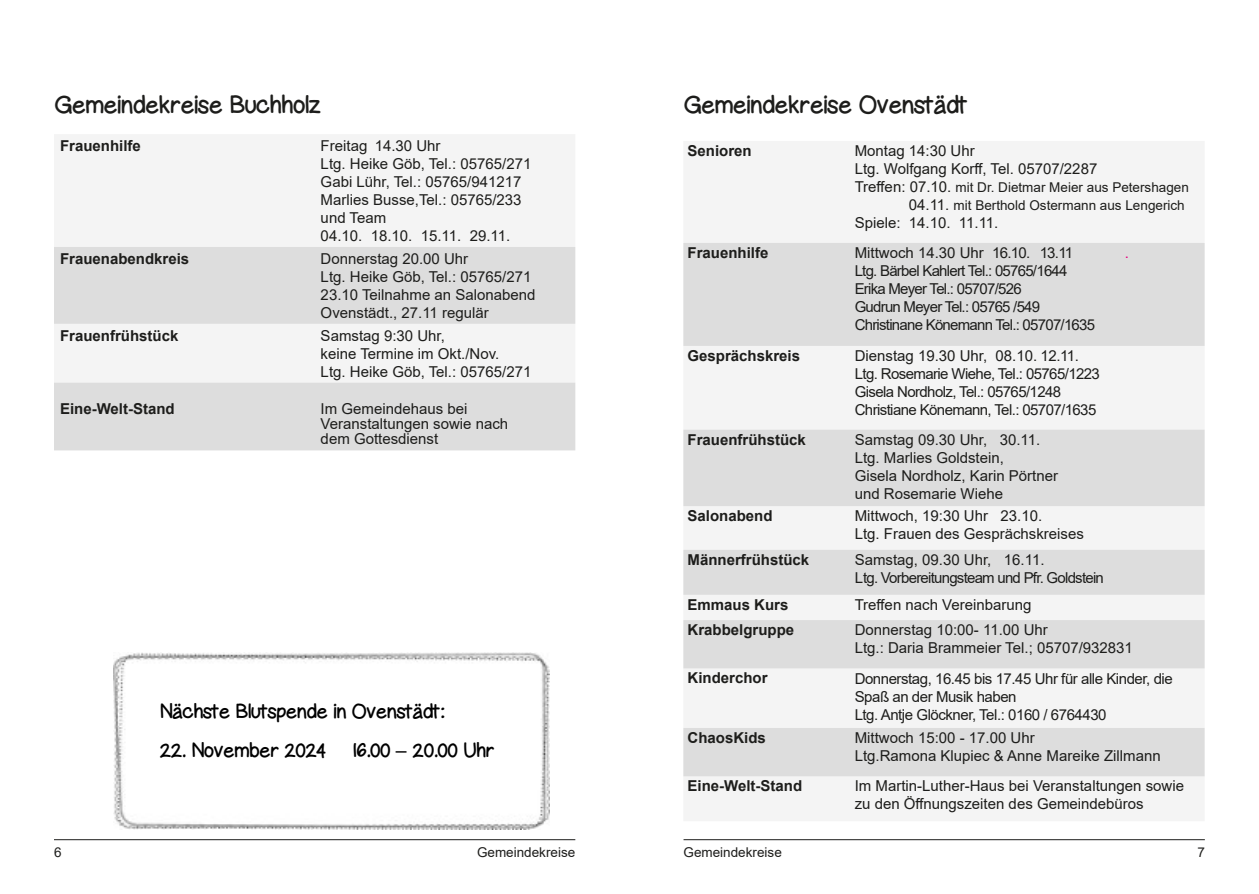
<style>
.page{position:relative;width:1259px;height:894px;background:#fff}
.page>*{position:absolute;margin:0;border:0;box-sizing:border-box;transform-origin:0 0}
.t1{font:24px "Gel Pen Upright";color:#1d1d1b}
.t2{font:19.5px "Gel Pen Upright";color:#000}
.t3{font:15px "Arial";color:#1d1d1b}
.t4{font:700 15px "Arial";color:#1d1d1b}
.t5{font:15px "Arial";letter-spacing:-.05em;color:#1d1d1b}
.t6{font:15px "Arial";letter-spacing:-.04em;color:#1d1d1b}
.t7{font:15px "Arial";letter-spacing:-.03em;color:#1d1d1b}
.t8{font:15px "Arial";color:#e6007e}
.t9{font:13.5px "Arial";color:#1d1d1b}
.s1{font-family:"Arial"}
</style>
<div class="page">
<hr style="left:54px;top:839px;width:521px;height:1px;background:#1d1d1b">
<hr style="left:684px;top:839px;width:521px;height:1px;background:#1d1d1b">
<div style="left:54px;top:135px;width:521px;height:112px;background:#f4f4f4"></div>
<svg style="left:54px;top:247px;width:521px;height:203px;fill:#ddd"></svg>
<div style="left:683px;top:141px;width:522px;height:680px;background:#f4f4f4"></div>
<svg style="left:683px;top:243px;width:522px;height:533px;fill:#ddd"></svg>
<img style="left:114px;top:652px;width:436px;height:176px">
<p class="t1" style="left:54px;top:93px;width:268px">Gemeindekreise Buchholz</p>
<p class="t4" style="left:60px;top:140px;width:82px">Frauenhilfe</p>
<p class="t3" style="left:321px;top:140px;width:121px">Freitag 14.30 Uhr</p>
<p class="t3" style="left:321px;top:158px;width:212px">Ltg. Heike Göb, Tel.: 05765/271</p>
<p class="t3" style="left:321px;top:176px;width:202px">Gabi Lühr, Tel.: 05765/941217</p>
<p class="t3" style="left:321px;top:194px;width:202px">Marlies Busse,Tel.: 05765/233</p>
<p class="t3" style="left:321px;top:212px;width:67px">und Team</p>
<p class="t3" style="left:321px;top:230px;width:191px">04.10. 18.10. 15.11. 29.11.</p>
<p class="t4" style="left:60px;top:253px;width:131px">Frauenabendkreis</p>
<p class="t3" style="left:321px;top:253px;width:149px">Donnerstag 20.00 Uhr</p>
<p class="t3" style="left:321px;top:271px;width:212px">Ltg. Heike Göb, Tel.: 05765/271</p>
<p class="t3" style="left:321px;top:289px;width:216px">23.10 Teilnahme an Salonabend</p>
<p class="t3" style="left:321px;top:307px;width:170px">Ovenstädt., 27.11 regulär</p>
<p class="t4" style="left:60px;top:329px;width:120px">Frauenfrühstück</p>
<p class="t3" style="left:321px;top:329px;width:126px">Samstag 9:30 Uhr,</p>
<p class="t3" style="left:321px;top:347px;width:180px">keine Termine im Okt./Nov.</p>
<p class="t3" style="left:321px;top:365px;width:212px">Ltg. Heike Göb, Tel.: 05765/271</p>
<p class="t4" style="left:60px;top:403px;width:116px">Eine-Welt-Stand</p>
<p class="t3" style="left:321px;top:403px;width:148px">Im Gemeindehaus bei</p>
<p class="t3" style="left:321px;top:418px;width:189px">Veranstaltungen sowie nach</p>
<p class="t3" style="left:321px;top:433px;width:119px">dem Gottesdienst</p>
<p class="t2" style="left:160px;top:701px;width:286px">Nächste Blutspende in Ovenstädt:</p>
<p class="t2" style="left:160px;top:740px;width:336px">22. November 2024 16.00 <span class="s1">–</span> 20.00 Uhr</p>
<p class="t1" style="left:683px;top:93px;width:285px">Gemeindekreise Ovenstädt</p>
<p class="t4" style="left:688px;top:145px;width:66px">Senioren</p>
<p class="t3" style="left:855px;top:145px;width:122px">Montag 14:30 Uhr</p>
<p class="t3" style="left:855px;top:163px;width:244px">Ltg. Wolfgang Korff, Tel. 05707/2287</p>
<p class="t3" style="left:855px;top:181px;width:98px">Treffen: 07.10.</p>
<p class="t9" style="left:955px;top:182px;width:235px">mit Dr. Dietmar Meier aus Petershagen</p>
<p class="t3" style="left:909px;top:199px;width:42px">04.11.</p>
<p class="t9" style="left:954px;top:200px;width:233px">mit Berthold Ostermann aus Lengerich</p>
<p class="t3" style="left:855px;top:217px;width:145px">Spiele: 14.10. 11.11.</p>
<p class="t4" style="left:688px;top:247px;width:82px">Frauenhilfe</p>
<p class="t3" style="left:855px;top:247px;width:220px">Mittwoch 14.30 Uhr 16.10. 13.11</p>
<p class="t8" style="left:1125px;top:247px;width:6px">.</p>
<p class="t5" style="left:855px;top:265px;width:214px">Ltg. Bärbel Kahlert Tel.: 05765/1644</p>
<p class="t5" style="left:855px;top:283px;width:169px">Erika Meyer Tel.: 05707/526</p>
<p class="t5" style="left:855px;top:301px;width:187px">Gudrun Meyer Tel.: 05765 /549</p>
<p class="t5" style="left:855px;top:319px;width:242px">Christinane Könemann Tel.: 05707/1635</p>
<p class="t4" style="left:688px;top:350px;width:114px">Gesprächskreis</p>
<p class="t3" style="left:855px;top:350px;width:226px">Dienstag 19.30 Uhr, 08.10. 12.11.</p>
<p class="t6" style="left:855px;top:368px;width:247px">Ltg. Rosemarie Wiehe, Tel.: 05765/1223</p>
<p class="t6" style="left:855px;top:386px;width:208px">Gisela Nordholz, Tel.: 05765/1248</p>
<p class="t6" style="left:855px;top:404px;width:243px">Christiane Könemann, Tel.: 05707/1635</p>
<p class="t4" style="left:688px;top:433px;width:120px">Frauenfrühstück</p>
<p class="t3" style="left:855px;top:433px;width:187px">Samstag 09.30 Uhr, 30.11.</p>
<p class="t3" style="left:855px;top:451px;width:151px">Ltg. Marlies Goldstein,</p>
<p class="t3" style="left:855px;top:469px;width:205px">Gisela Nordholz, Karin Pörtner</p>
<p class="t3" style="left:855px;top:487px;width:150px">und Rosemarie Wiehe</p>
<p class="t4" style="left:688px;top:510px;width:87px">Salonabend</p>
<p class="t3" style="left:855px;top:510px;width:189px">Mittwoch, 19:30 Uhr 23.10.</p>
<p class="t3" style="left:855px;top:528px;width:231px">Ltg. Frauen des Gesprächskreises</p>
<p class="t4" style="left:688px;top:553px;width:123px">Männerfrühstück</p>
<p class="t3" style="left:855px;top:553px;width:191px">Samstag, 09.30 Uhr, 16.11.</p>
<p class="t5" style="left:855px;top:571px;width:251px">Ltg. Vorbereitungsteam und Pfr. Goldstein</p>
<p class="t4" style="left:688px;top:598px;width:102px">Emmaus Kurs</p>
<p class="t3" style="left:855px;top:598px;width:178px">Treffen nach Vereinbarung</p>
<p class="t4" style="left:688px;top:624px;width:108px">Krabbelgruppe</p>
<p class="t3" style="left:855px;top:624px;width:195px">Donnerstag 10:00- 11.00 Uhr</p>
<p class="t3" style="left:855px;top:642px;width:280px">Ltg.: Daria Brammeier Tel.; 05707/932831</p>
<p class="t4" style="left:688px;top:672px;width:82px">Kinderchor</p>
<p class="t7" style="left:855px;top:672px;width:320px">Donnerstag, 16.45 bis 17.45 Uhr für alle Kinder, die</p>
<p class="t7" style="left:855px;top:690px;width:163px">Spaß an der Musik haben</p>
<p class="t7" style="left:855px;top:708px;width:253px">Ltg. Antje Glöckner, Tel.: 0160 / 6764430</p>
<p class="t4" style="left:688px;top:731px;width:80px">ChaosKids</p>
<p class="t3" style="left:855px;top:731px;width:182px">Mittwoch 15:00 - 17.00 Uhr</p>
<p class="t3" style="left:855px;top:749px;width:308px">Ltg.Ramona Klupiec &amp; Anne Mareike Zillmann</p>
<p class="t4" style="left:688px;top:780px;width:116px">Eine-Welt-Stand</p>
<p class="t3" style="left:855px;top:780px;width:331px">Im Martin-Luther-Haus bei Veranstaltungen sowie</p>
<p class="t3" style="left:855px;top:798px;width:291px">zu den Öffnungszeiten des Gemeindebüros</p>
<p class="t9" style="left:54px;top:846px;width:9px">6</p>
<p class="t9" style="left:477px;top:846px;width:100px">Gemeindekreise</p>
<p class="t9" style="left:684px;top:846px;width:100px">Gemeindekreise</p>
<p class="t9" style="left:1197px;top:846px;width:9px">7</p>
</div>
